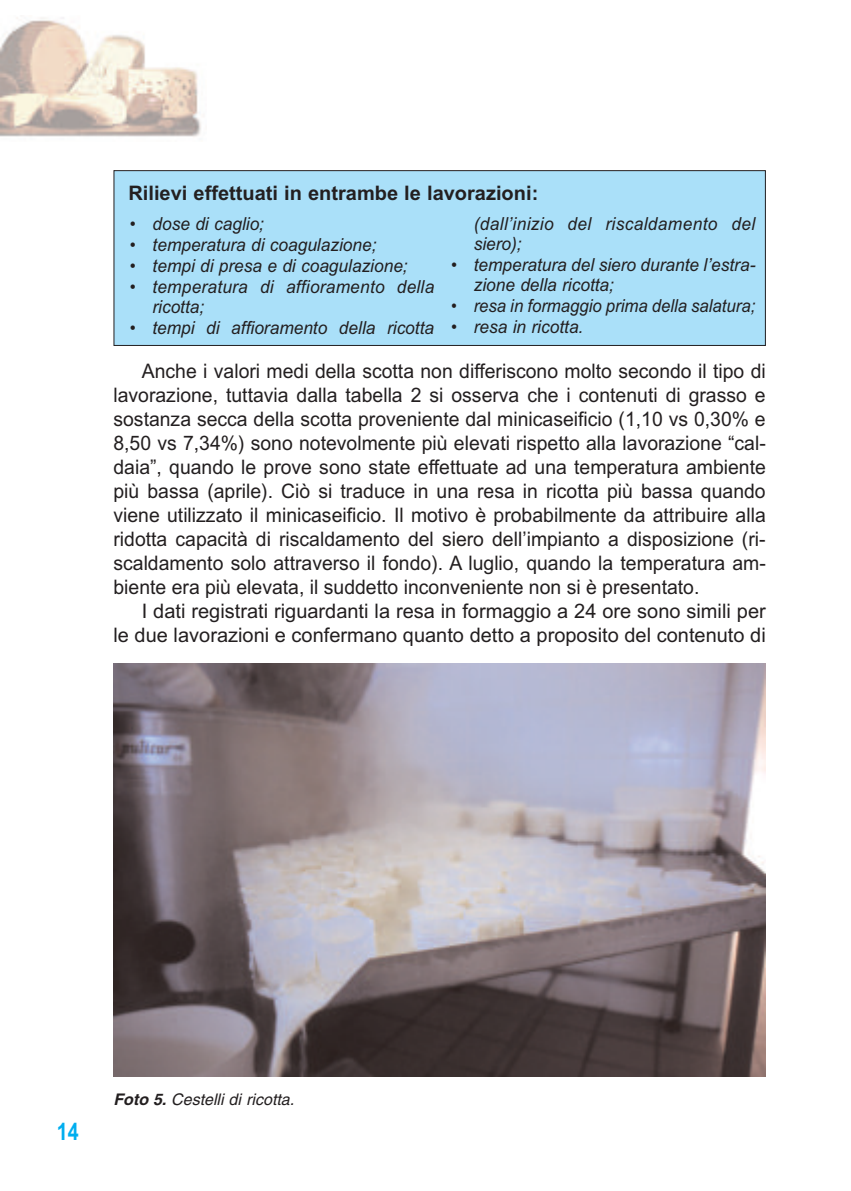
<style>
.page{position:relative;width:851px;height:1191px;background:#fff}
.page>*{position:absolute;margin:0;border:0;box-sizing:border-box;transform-origin:0 0}
.t1{font:700 24px "Arial Narrow";color:#00aeef}
.t2{font:20px/24px "Arial";color:#231f20;text-align:justify}
.t3{font:700 20px "Arial";color:#231f20}
.t4{font:italic 18px/20px "Arial";color:#231f20;scale:.96 1}
.t5{font:italic 18px/20px "Arial";letter-spacing:.02em;color:#231f20;scale:.96 1}
.t6{font:italic 18px "Arial";color:#231f20;scale:.93 1}
.t7{font:italic 16px "Helvetica";color:#231f20}
.s1{font-weight:700}
</style>
<div class="page">
<img style="left:0;top:17px;width:201px;height:120px">
<div style="left:114px;top:171px;width:651px;height:174px;background:#aae0f9"></div>
<div style="left:113px;top:170px;width:652px;height:176px;border:1px solid #231f20"></div>
<img style="left:113px;top:663px;width:652px;height:413px">
<p class="t3" style="left:128px;top:181px;width:411px">Rilievi effettuati in entrambe le lavorazioni:</p>
<p class="t4" style="left:130px;top:213px;width:141px">• dose di caglio;</p>
<p class="t4" style="left:130px;top:234px;width:258px">• temperatura di coagulazione;</p>
<p class="t4" style="left:130px;top:256px;width:291px">• tempi di presa e di coagulazione;</p>
<p class="t4" style="left:152px;top:277px;width:295px;text-indent:-22px">• temperatura di affioramento della ricotta;</p>
<p class="t4" style="left:130px;top:318px;width:318px">• tempi di affioramento della ricotta</p>
<p class="t5" style="left:473px;top:213px;width:295px">(dall’inizio del riscaldamento del siero);</p>
<p class="t4" style="left:473px;top:254px;width:295px;text-indent:-22px">• temperatura del siero durante l’estra&shy;zione della ricotta;</p>
<p class="t6" style="left:451px;top:295px;width:328px">• resa in formaggio prima della salatura;</p>
<p class="t4" style="left:451px;top:317px;width:139px">• resa in ricotta.</p>
<p class="t2" style="left:113px;top:358px;width:654px;text-indent:28px">Anche i valori medi della scotta non differiscono molto secondo il tipo di lavorazione, tuttavia dalla tabella 2 si osserva che i contenuti di grasso e sostanza secca della scotta proveniente dal minicaseificio (1,10 vs 0,30% e 8,50 vs 7,34%) sono notevolmente più elevati rispetto alla lavorazione “cal&shy;daia”, quando le prove sono state effettuate ad una temperatura ambiente più bassa (aprile). Ciò si traduce in una resa in ricotta più bassa quando viene utilizzato il minicaseificio. Il motivo è probabilmente da attribuire alla ridotta capacità di riscaldamento del siero dell’impianto a disposizione (ri&shy;scaldamento solo attraverso il fondo). A luglio, quando la temperatura am&shy;biente era più elevata, il suddetto inconveniente non si è presentato.</p>
<p class="t2" style="left:113px;top:598px;width:653px;text-align:right">I dati registrati riguardanti la resa in formaggio a 24 ore sono simili per<br>le due lavorazioni e confermano quanto detto a proposito del contenuto di</p>
<p class="t1" style="left:57px;top:1118px;width:23px">14</p>
<p class="t7" style="left:113px;top:1093px;width:182px"><span class="s1">Foto 5.</span> Cestelli di ricotta.</p>
</div>
